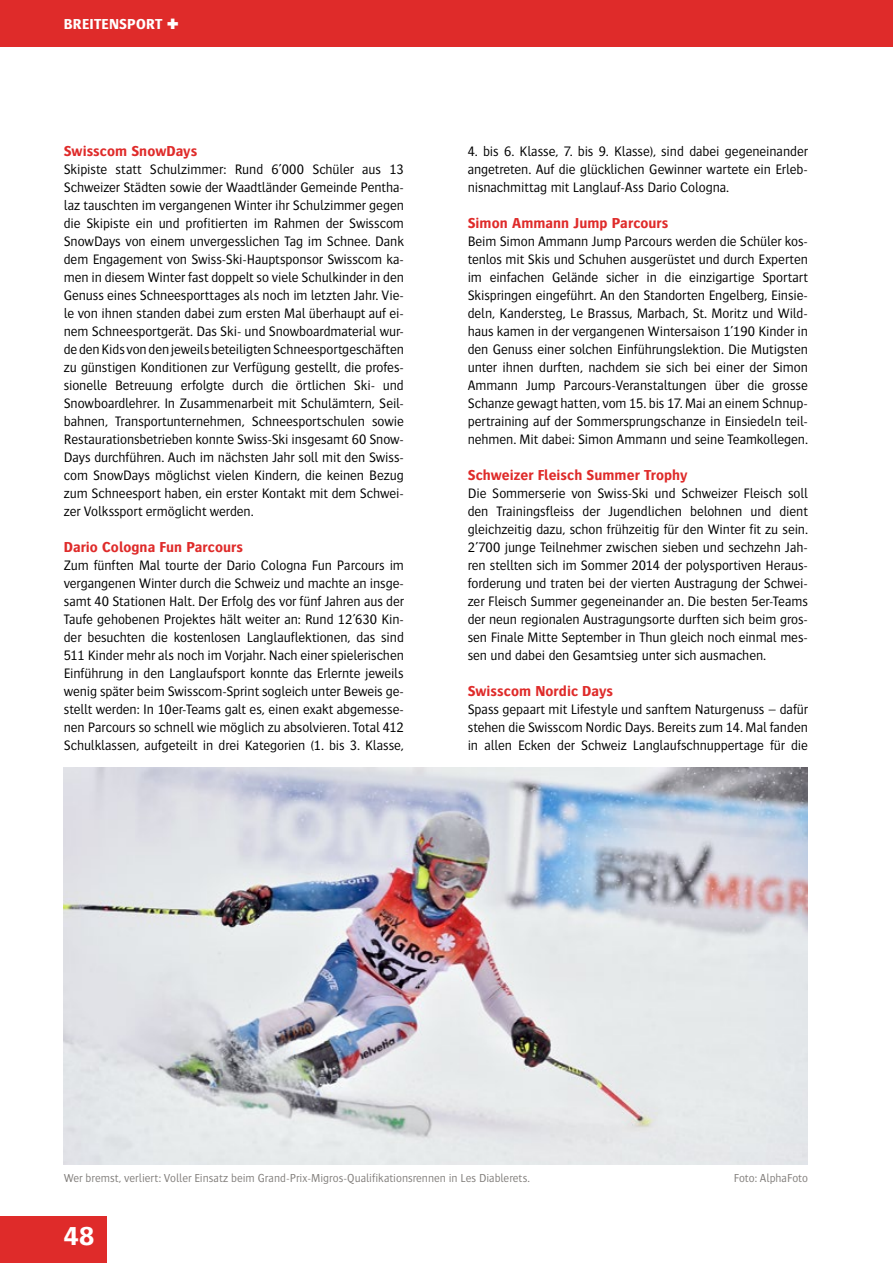
<style>
.page{position:relative;width:893px;height:1263px;background:#fff}
.page>*{position:absolute;margin:0;border:0;box-sizing:border-box;transform-origin:0 0}
.t1{font:700 27px "Bosis Std";color:#fff}
.t2{font:700 15px "Bosis Std";letter-spacing:.005em;color:#df2b2a}
.t3{font:700 15px "Bosis Std";letter-spacing:.015em;color:#fff}
.t4{font:300 14.25px/18px "Bosis Std";letter-spacing:-.01em;color:#000;text-align:justify}
.t5{font:300 12px "Bosis Std";color:#817e7b}
</style>
<div class="page">
<div style="left:0;top:0;width:893px;height:47px;background:#df2b2a"></div>
<div style="left:0;top:1216px;width:106px;height:47px;background:#df2b2a"></div>
<img style="left:64px;top:767px;width:744px;height:397px">
<p class="t3" style="left:64px;top:16px;width:116px">BREITENSPORT ✚</p>
<p class="t2" style="left:64px;top:143px;width:135px">Swisscom SnowDays</p>
<p class="t4" style="left:64px;top:160px;width:342px">Skipiste statt Schulzimmer: Rund 6’000 Schüler aus 13<br>Schweizer Städten sowie der Waadtländer Gemeinde Pentha&shy;laz tauschten im vergangenen Winter ihr Schulzimmer gegen die Skipiste ein und profitierten im Rahmen der Swisscom SnowDays von einem unvergesslichen Tag im Schnee. Dank dem Engagement von Swiss-Ski-Hauptsponsor Swisscom ka&shy;men in diesem Winter fast doppelt so viele Schulkinder in den Genuss eines Schneesporttages als noch im letzten Jahr. Vie&shy;le von ihnen standen dabei zum ersten Mal überhaupt auf ei&shy;nem Schneesportgerät. Das Ski- und Snowboardmaterial wur&shy;de den Kids von den jeweils beteiligten Schneesportgeschäften zu günstigen Konditionen zur Verfügung gestellt, die profes&shy;sionelle Betreuung erfolgte durch die örtlichen Ski- und Snowboardlehrer. In Zusammenarbeit mit Schulämtern, Seil&shy;bahnen, Transportunternehmen, Schneesportschulen sowie Restaurationsbetrieben konnte Swiss-Ski insgesamt 60 Snow-Days durchführen. Auch im nächsten Jahr soll mit den Swiss&shy;com SnowDays möglichst vielen Kindern, die keinen Bezug zum Schneesport haben, ein erster Kontakt mit dem Schwei&shy;zer Volkssport ermöglicht werden.</p>
<p class="t2" style="left:64px;top:539px;width:181px">Dario Cologna Fun Parcours</p>
<p class="t4" style="left:64px;top:556px;width:342px">Zum fünften Mal tourte der Dario Cologna Fun Parcours im vergangenen Winter durch die Schweiz und machte an insge&shy;samt 40 Stationen Halt. Der Erfolg des vor fünf Jahren aus der Taufe gehobenen Projektes hält weiter an: Rund 12’630 Kin&shy;der besuchten die kostenlosen Langlauflektionen, das sind 511 Kinder mehr als noch im Vorjahr. Nach einer spielerischen Einführung in den Langlaufsport konnte das Erlernte jeweils wenig später beim Swisscom-Sprint sogleich unter Beweis ge&shy;stellt werden: In 10er-Teams galt es, einen exakt abgemesse&shy;nen Parcours so schnell wie möglich zu absolvieren. Total 412<br>Schulklassen, aufgeteilt in drei Kategorien (1. bis 3. Klasse,</p>
<p class="t4" style="left:468px;top:142px;width:342px">4. bis 6. Klasse, 7. bis 9. Klasse), sind dabei gegeneinander angetreten. Auf die glücklichen Gewinner wartete ein Erleb&shy;nisnachmittag mit Langlauf-Ass Dario Cologna.</p>
<p class="t2" style="left:468px;top:214px;width:202px">Simon Ammann Jump Parcours</p>
<p class="t4" style="left:468px;top:232px;width:342px">Beim Simon Ammann Jump Parcours werden die Schüler kos&shy;tenlos mit Skis und Schuhen ausgerüstet und durch Experten im einfachen Gelände sicher in die einzigartige Sportart Skispringen eingeführt. An den Standorten Engelberg, Einsie&shy;deln, Kandersteg, Le Brassus, Marbach, St. Moritz und Wild&shy;haus kamen in der vergangenen Wintersaison 1’190 Kinder in den Genuss einer solchen Einführungslektion. Die Mutigsten unter ihnen durften, nachdem sie sich bei einer der Simon Ammann Jump Parcours-Veranstaltungen über die grosse Schanze gewagt hatten, vom 15. bis 17. Mai an einem Schnup&shy;pertraining auf der Sommersprungschanze in Einsiedeln teil&shy;nehmen. Mit dabei: Simon Ammann und seine Teamkollegen.</p>
<p class="t2" style="left:468px;top:466px;width:221px">Schweizer Fleisch Summer Trophy</p>
<p class="t4" style="left:468px;top:484px;width:342px">Die Sommerserie von Swiss-Ski und Schweizer Fleisch soll den Trainingsfleiss der Jugendlichen belohnen und dient gleichzeitig dazu, schon frühzeitig für den Winter fit zu sein.<br>2’700 junge Teilnehmer zwischen sieben und sechzehn Jah&shy;ren stellten sich im Sommer 2014 der polysportiven Heraus&shy;forderung und traten bei der vierten Austragung der Schwei&shy;zer Fleisch Summer gegeneinander an. Die besten 5er-Teams der neun regionalen Austragungsorte durften sich beim gros&shy;sen Finale Mitte September in Thun gleich noch einmal mes&shy;sen und dabei den Gesamtsieg unter sich ausmachen.</p>
<p class="t2" style="left:468px;top:682px;width:147px">Swisscom Nordic Days</p>
<p class="t4" style="left:468px;top:700px;width:342px">Spass gepaart mit Lifestyle und sanftem Naturgenuss – dafür stehen die Swisscom Nordic Days. Bereits zum 14. Mal fanden in allen Ecken der Schweiz Langlaufschnuppertage für die</p>
<p class="t5" style="left:64px;top:1171px;width:468px">Wer bremst, verliert: Voller Einsatz beim Grand-Prix-Migros-Qualifikationsrennen in Les Diablerets.</p>
<p class="t5" style="left:734px;top:1171px;width:76px">Foto: AlphaFoto</p>
<h1 class="t1" style="left:64px;top:1221px;width:32px">48</h1>
</div>
